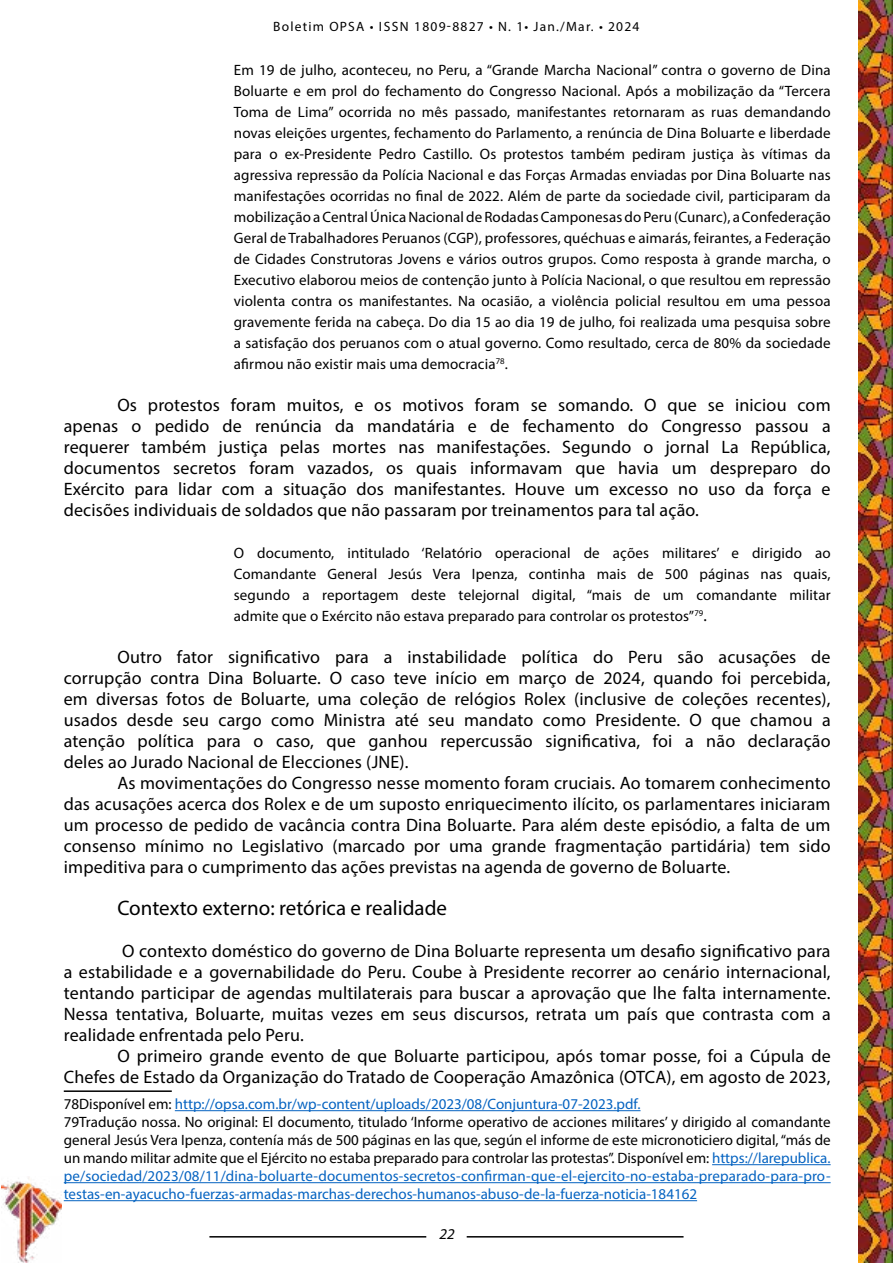
<style>
.page{position:relative;width:893px;height:1263px;background:#fff}
.page>*{position:absolute;margin:0;border:0;box-sizing:border-box;transform-origin:0 0}
.t1{font:21px "Myriad Pro";color:#000}
.t2{font:18px/21px "Myriad Pro";letter-spacing:.01em;color:#000;text-align:justify}
.t3{font:15px/21px "Myriad Pro";color:#000;text-align:justify}
.t4{font:italic 15px "Myriad Pro";color:#000}
.t5{font:13.5px "Myriad Pro";letter-spacing:.09em;color:#000}
.s1{font-size:16.5px}
.s2{color:#0563c1}
</style>
<div class="page">
<hr style="left:467px;top:1236px;width:217px;height:1px;background:#000">
<hr style="left:209px;top:1236px;width:217px;height:1px;background:#000">
<img style="left:1px;top:1177px;width:60px;height:85px">
<img style="left:859px;top:0;width:34px;height:1263px">
<hr style="left:64px;top:1090px;width:108px;height:2px;background:#000">
<hr style="left:175px;top:1110px;width:465px;height:1px;background:#0563c1">
<hr style="left:712px;top:1164px;width:119px;height:1px;background:#0563c1">
<hr style="left:64px;top:1182px;width:767px;height:1px;background:#0563c1">
<hr style="left:64px;top:1200px;width:633px;height:1px;background:#0563c1">
<p class="t5" style="left:273px;top:18px;width:368px">Boletim OPSA • ISSN 1809-8827 • N. 1• Jan./Mar. • 2024</p>
<p class="t3" style="left:234px;top:59px;width:598px">Em 19 de julho, aconteceu, no Peru, a “Grande Marcha Nacional” contra o governo de Dina Boluarte e em prol do fechamento do Congresso Nacional. Após a mobilização da “Tercera Toma de Lima” ocorrida no mês passado, manifestantes retornaram as ruas demandando novas eleições urgentes, fechamento do Parlamento, a renúncia de Dina Boluarte e liberdade para o ex-Presidente Pedro Castillo. Os protestos também pediram justiça às vítimas da agressiva repressão da Polícia Nacional e das Forças Armadas enviadas por Dina Boluarte nas manifestações ocorridas no final de 2022. Além de parte da sociedade civil, participaram da mobilização a Central Única Nacional de Rodadas Camponesas do Peru (Cunarc), a Confederação Geral de Trabalhadores Peruanos (CGP), professores, quéchuas e aimarás, feirantes, a Federação de Cidades Construtoras Jovens e vários outros grupos. Como resposta à grande marcha, o Executivo elaborou meios de contenção junto à Polícia Nacional, o que resultou em repressão violenta contra os manifestantes. Na ocasião, a violência policial resultou em uma pessoa gravemente ferida na cabeça. Do dia 15 ao dia 19 de julho, foi realizada uma pesquisa sobre a satisfação dos peruanos com o atual governo. Como resultado, cerca de 80% da sociedade afirmou não existir mais uma democracia<sup>78</sup>.</p>
<p class="t2" style="left:64px;top:394px;width:768px;text-indent:54px">Os protestos foram muitos, e os motivos foram se somando. O que se iniciou com apenas o pedido de renúncia da mandatária e de fechamento do Congresso passou a requerer também justiça pelas mortes nas manifestações. Segundo o jornal La República, documentos secretos foram vazados, os quais informavam que havia um despreparo do Exército para lidar com a situação dos manifestantes. Houve um excesso no uso da força e decisões individuais de soldados que não passaram por treinamentos para tal ação.</p>
<p class="t3" style="left:234px;top:542px;width:598px">O documento, intitulado ‘Relatório operacional de ações militares’ e dirigido ao Comandante General Jesús Vera Ipenza, continha mais de 500 páginas nas quais, segundo a reportagem deste telejornal digital, “mais de um comandante militar admite que o Exército não estava preparado para controlar os protestos”<sup>79</sup><span class="s1">.</span></p>
<p class="t2" style="left:64px;top:646px;width:768px;text-indent:54px">Outro fator significativo para a instabilidade política do Peru são acusações de corrupção contra Dina Boluarte. O caso teve início em março de 2024, quando foi percebida, em diversas fotos de Boluarte, uma coleção de relógios Rolex (inclusive de coleções recentes), usados desde seu cargo como Ministra até seu mandato como Presidente. O que chamou a atenção política para o caso, que ganhou repercussão significativa, foi a não declaração deles ao Jurado Nacional de Elecciones (JNE).</p>
<p class="t2" style="left:64px;top:772px;width:768px;text-indent:54px">As movimentações do Congresso nesse momento foram cruciais. Ao tomarem conhecimento das acusações acerca dos Rolex e de um suposto enriquecimento ilícito, os parlamentares iniciaram um processo de pedido de vacância contra Dina Boluarte. Para além deste episódio, a falta de um consenso mínimo no Legislativo (marcado por uma grande fragmentação partidária) tem sido impeditiva para o cumprimento das ações previstas na agenda de governo de Boluarte.</p>
<h1 class="t1" style="left:117px;top:895px;width:331px">Contexto externo: retórica e realidade</h1>
<p class="t2" style="left:64px;top:940px;width:768px;text-indent:58px">O contexto doméstico do governo de Dina Boluarte representa um desafio significativo para a estabilidade e a governabilidade do Peru. Coube à Presidente recorrer ao cenário internacional, tentando participar de agendas multilaterais para buscar a aprovação que lhe falta internamente.<br>Nessa tentativa, Boluarte, muitas vezes em seus discursos, retrata um país que contrasta com a realidade enfrentada pelo Peru.</p>
<p class="t2" style="left:64px;top:1045px;width:768px;text-align:right">O primeiro grande evento de que Boluarte participou, após tomar posse, foi a Cúpula de<br>Chefes de Estado da Organização do Tratado de Cooperação Amazônica (OTCA), em agosto de 2023,</p>
<p class="t3" style="left:64px;top:1095px;width:768px;line-height:18px;text-align:left">78Disponível em: <span class="s2">http://opsa.com.br/wp-content/uploads/2023/08/Conjuntura-07-2023.pdf.<br></span>79Tradução nossa. No original: El documento, titulado ‘Informe operativo de acciones militares’ y dirigido al comandante general Jesús Vera Ipenza, contenía más de 500 páginas en las que, según el informe de este micronoticiero digital, “más de un mando militar admite que el Ejército no estaba preparado para controlar las protestas”. Disponível em: <span class="s2">https://larepublica. pe/sociedad/2023/08/11/dina-boluarte-documentos-secretos-confirman-que-el-ejercito-no-estaba-preparado-para-pro&shy;testas-en-ayacucho-fuerzas-armadas-marchas-derechos-humanos-abuso-de-la-fuerza-noticia-184162</span></p>
<p class="t4" style="left:439px;top:1224px;width:20px">22</p>
</div>
